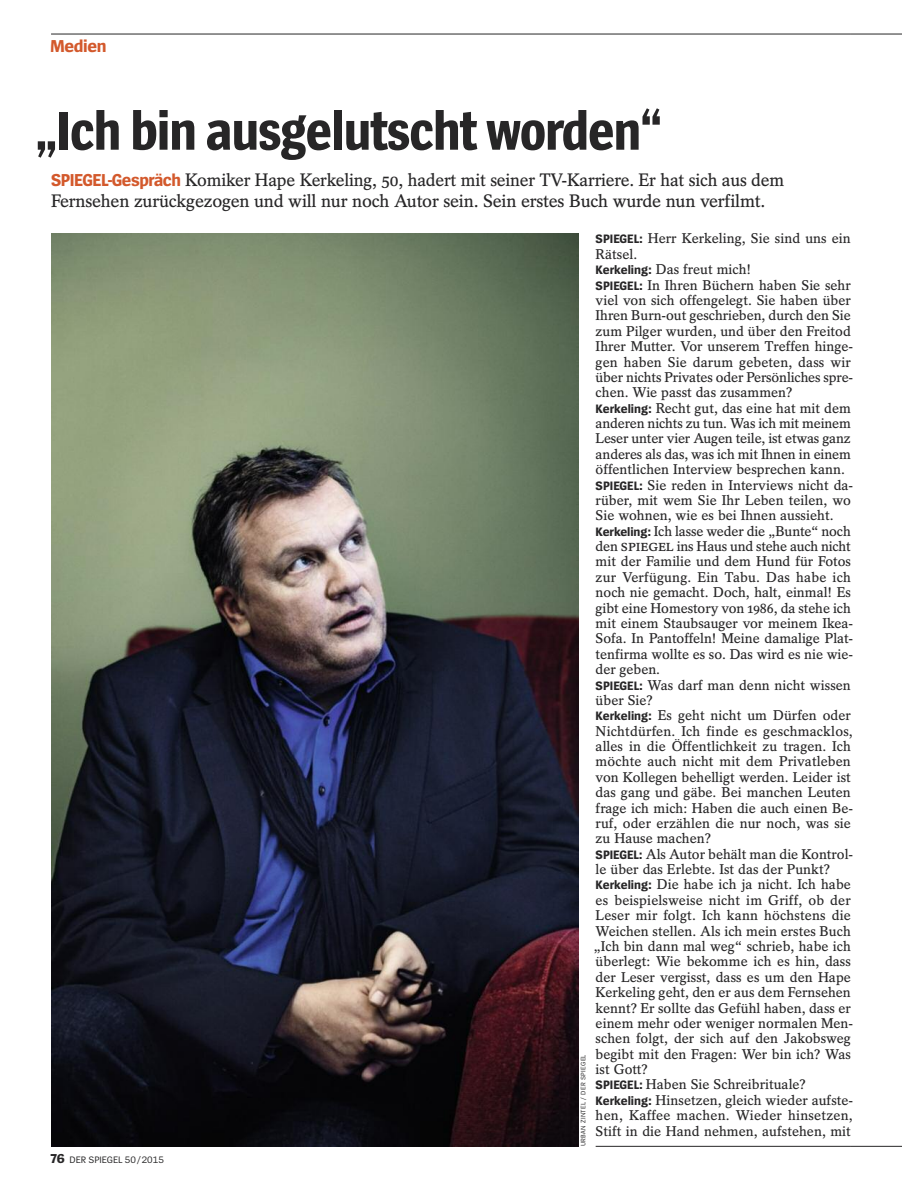
<style>
.page{position:relative;width:902px;height:1191px;background:#fff}
.page>*{position:absolute;margin:0;border:0;box-sizing:border-box;transform-origin:0 0}
.t1{font:700 57px "Spiegel Sans Cd";letter-spacing:-.025em;color:#272627}
.t2{font:600 18px/21px "Spiegel Serif";letter-spacing:-.015em;color:#272627}
.t3{font:700 18px "Spiegel Sans";letter-spacing:-.025em;color:#d3592c}
.t4{font:600 14.1px/15.5px "Spiegel Serif";color:#272627}
.t5{font:9.75px "Spiegel Sans";letter-spacing:-.005em;color:#272627}
.t6{font:6.75px "Spiegel Sans";letter-spacing:.05em;color:#272627}
.s1{font-family:"Spiegel Sans";font-weight:700;color:#d3592c}
.s2{font-weight:700;font-size:13.5px}
.s3{font-family:"Spiegel Sans";font-weight:700;font-size:12.75px}
.s4{font-size:15.75px}
</style>
<div class="page">
<hr style="left:51px;top:34px;width:799px;height:1px;background:#272627">
<hr style="left:850px;top:34px;width:51px;height:1px;background:#272627">
<hr style="left:595px;top:1146px;width:255px;height:1px;background:#272627">
<hr style="left:850px;top:1146px;width:51px;height:1px;background:#272627">
<svg style="left:51px;top:233px;width:527px;height:913px;background:#494d48"></svg>
<p class="t3" style="left:50px;top:39px;width:58px">Medien</p>
<h1 class="t1" style="left:35px;top:110px;width:629px">„Ich bin ausgelutscht worden“</h1>
<p class="t2" style="left:51px;top:171px;width:734px"><span class="s1">SPIEGEL-Gespräch</span> Komiker Hape Kerkeling, 50, hadert mit seiner TV-Karriere. Er hat sich aus dem<br>Fernsehen zurückgezogen und will nur noch Autor sein. Sein erstes Buch wurde nun verfilmt.</p>
<p class="t5" style="left:51px;top:1156px;width:115px"><span class="s2">76</span> DER SPIEGEL 50/2015</p>
<p class="t6" style="left:580px;top:1146px;width:93px;rotate:-90deg">URBAN ZINTEL / DER SPIEGEL</p>
<p class="t4" style="left:593px;top:232px;width:261px"><span class="s3">SPIEGEL:</span> Herr Kerkeling, Sie sind uns ein Rätsel.<br><span class="s3">Kerkeling:</span> Das freut mich!<br><span class="s3">SPIEGEL:</span> In Ihren Büchern haben Sie sehr viel von sich offengelegt. Sie haben über Ihren Burn-out geschrieben, durch den Sie zum Pilger wurden, und über den Freitod Ihrer Mutter. Vor unserem Treffen hinge&shy;gen haben Sie darum gebeten, dass wir über nichts Privates oder Persönliches spre&shy;chen. Wie passt das zusammen?<br><span class="s3">Kerkeling:</span> Recht gut, das eine hat mit dem anderen nichts zu tun. Was ich mit meinem Leser unter vier Augen teile, ist etwas ganz anderes als das, was ich mit Ihnen in einem öffentlichen Interview besprechen kann.<br><span class="s3">SPIEGEL:</span> Sie reden in Interviews nicht da&shy;rüber, mit wem Sie Ihr Leben teilen, wo Sie wohnen, wie es bei Ihnen aussieht.<br><span class="s3">Kerkeling:</span> Ich lasse weder die „Bunte“ noch den <span class="s4">SPIEGEL</span> ins Haus und stehe auch nicht mit der Familie und dem Hund für Fotos zur Verfügung. Ein Tabu. Das habe ich noch nie gemacht. Doch, halt, einmal! Es gibt eine Homestory von 1986, da stehe ich mit einem Staubsauger vor meinem Ikea-Sofa. In Pantoffeln! Meine damalige Plat&shy;tenfirma wollte es so. Das wird es nie wie&shy;der geben.<br><span class="s3">SPIEGEL:</span> Was darf man denn nicht wissen über Sie?<br><span class="s3">Kerkeling:</span> Es geht nicht um Dürfen oder Nichtdürfen. Ich finde es geschmacklos, alles in die Öffentlichkeit zu tragen. Ich möchte auch nicht mit dem Privatleben von Kollegen behelligt werden. Leider ist das gang und gäbe. Bei manchen Leuten frage ich mich: Haben die auch einen Be&shy;ruf, oder erzählen die nur noch, was sie zu Hause machen?<br><span class="s3">SPIEGEL:</span> Als Autor behält man die Kontrol&shy;le über das Erlebte. Ist das der Punkt?<br><span class="s3">Kerkeling:</span> Die habe ich ja nicht. Ich habe es beispielsweise nicht im Griff, ob der Leser mir folgt. Ich kann höchstens die Weichen stellen. Als ich mein erstes Buch „Ich bin dann mal weg“ schrieb, habe ich überlegt: Wie bekomme ich es hin, dass der Leser vergisst, dass es um den Hape Kerkeling geht, den er aus dem Fernsehen kennt? Er sollte das Gefühl haben, dass er einem mehr oder weniger normalen Men&shy;schen folgt, der sich auf den Jakobsweg begibt mit den Fragen: Wer bin ich? Was ist Gott?<br><span class="s3">SPIEGEL:</span> Haben Sie Schreibrituale?<br><span class="s3">Kerkeling:</span> Hinsetzen, gleich wieder aufste&shy;hen, Kaffee machen. Wieder hinsetzen, Stift in die Hand nehmen, aufstehen, mit</p>
</div>
